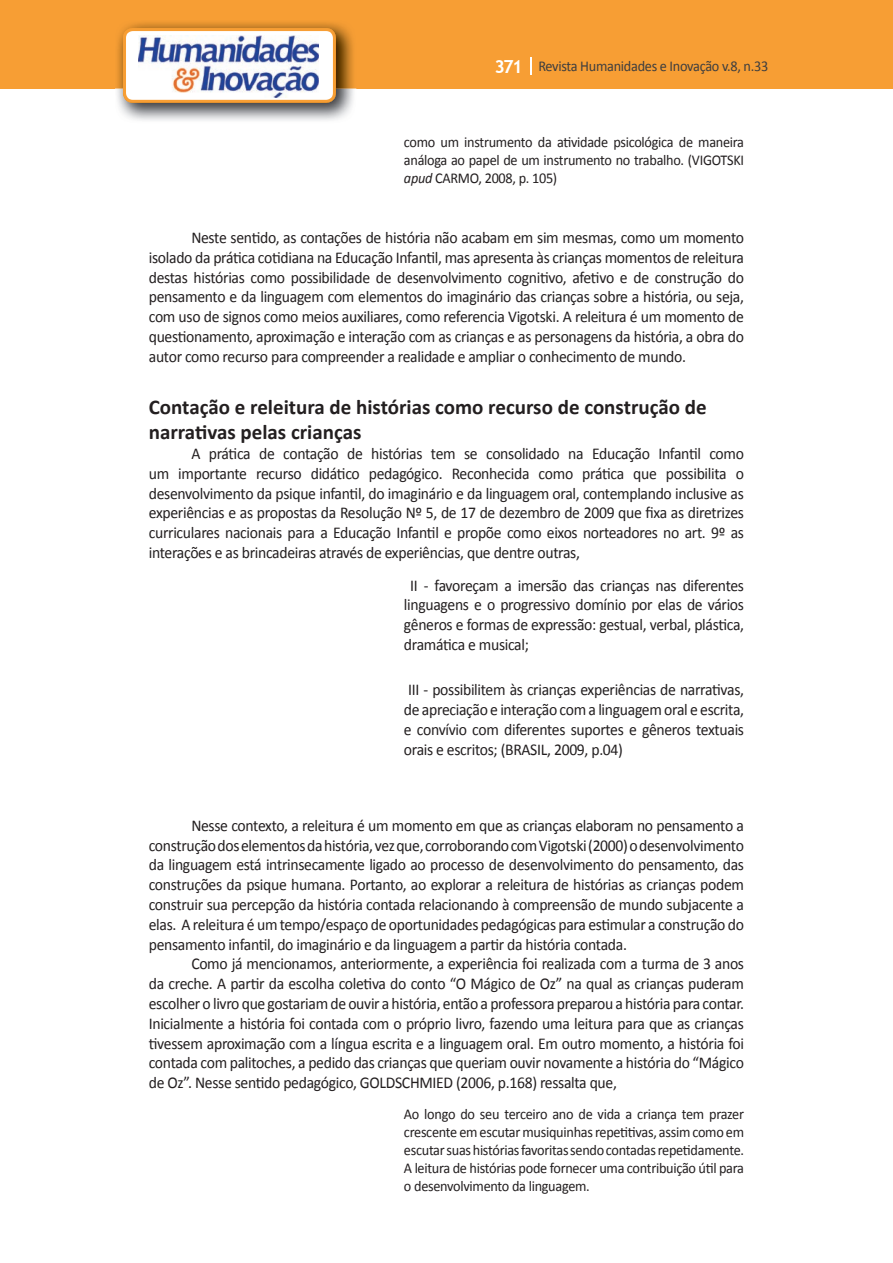
<style>
.page{position:relative;width:893px;height:1263px;background:#fff}
.page>*{position:absolute;margin:0;border:0;box-sizing:border-box;transform-origin:0 0}
.t1{font:700 21px/25.2px "Calibri";color:#231f20}
.t2{font:16.5px/19.8px "Calibri";letter-spacing:-.02em;color:#231f20;text-align:justify;scale:.95 1}
.t3{font:15px/18px "Calibri";letter-spacing:-.02em;color:#231f20;text-align:justify;scale:.95 1}
.t4{font:15px "Calibri";letter-spacing:-.02em;color:#3e3e3f;scale:.95 1}
.s1{font-family:"Trebuchet MS";font-weight:700;font-size:18px;color:#fff}
.s2{font-style:italic}
</style>
<div class="page">
<div style="left:0;top:0;width:893px;height:88px;background:#f79e34"></div>
<svg style="left:530px;top:57px;width:2px;height:18px"></svg>
<img style="left:115px;top:22px;width:241px;height:99px">
<svg style="left:123px;top:28px;width:213px;height:75px"></svg>
<p class="t4" style="left:495px;top:57px;width:290px"><span class="s1">371</span> Revista Humanidades e Inovação v.8, n.33</p>
<p class="t3" style="left:404px;top:133px;width:359px">como um instrumento da atividade psicológica de maneira análoga ao papel de um instrumento no trabalho. (VIGOTSKI <span class="s2">apud</span> CARMO, 2008, p. 105)</p>
<p class="t2" style="left:149px;top:228px;width:628px;text-indent:43px">Neste sentido, as contações de história não acabam em sim mesmas, como um momento isolado da prática cotidiana na Educação Infantil, mas apresenta às crianças momentos de releitura destas histórias como possibilidade de desenvolvimento cognitivo, afetivo e de construção do pensamento e da linguagem com elementos do imaginário das crianças sobre a história, ou seja, com uso de signos como meios auxiliares, como referencia Vigotski. A releitura é um momento de questionamento, aproximação e interação com as crianças e as personagens da história, a obra do autor como recurso para compreender a realidade e ampliar o conhecimento de mundo.</p>
<p class="t1" style="left:149px;top:394px;width:559px">Contação e releitura de histórias como recurso de construção de narrativas pelas crianças</p>
<p class="t2" style="left:149px;top:444px;width:628px;text-indent:43px">A prática de contação de histórias tem se consolidado na Educação Infantil como um importante recurso didático pedagógico. Reconhecida como prática que possibilita o desenvolvimento da psique infantil, do imaginário e da linguagem oral, contemplando inclusive as experiências e as propostas da Resolução Nº 5, de 17 de dezembro de 2009 que fixa as diretrizes curriculares nacionais para a Educação Infantil e propõe como eixos norteadores no art. 9º as interações e as brincadeiras através de experiências, que dentre outras,</p>
<p class="t2" style="left:404px;top:575px;width:360px;text-indent:6px">II - favoreçam a imersão das crianças nas diferentes linguagens e o progressivo domínio por elas de vários gêneros e formas de expressão: gestual, verbal, plástica, dramática e musical;</p>
<p class="t2" style="left:404px;top:680px;width:360px">III - possibilitem às crianças experiências de narrativas, de apreciação e interação com a linguagem oral e escrita, e convívio com diferentes suportes e gêneros textuais orais e escritos; (BRASIL, 2009, p.04)</p>
<p class="t2" style="left:149px;top:815px;width:628px;text-indent:43px">Nesse contexto, a releitura é um momento em que as crianças elaboram no pensamento a construção dos elementos da história, vez que, corroborando com Vigotski (2000) o desenvolvimento da linguagem está intrinsecamente ligado ao processo de desenvolvimento do pensamento, das construções da psique humana. Portanto, ao explorar a releitura de histórias as crianças podem construir sua percepção da história contada relacionando à compreensão de mundo subjacente a elas. A releitura é um tempo/espaço de oportunidades pedagógicas para estimular a construção do pensamento infantil, do imaginário e da linguagem a partir da história contada.</p>
<p class="t2" style="left:149px;top:954px;width:628px;text-indent:43px">Como já mencionamos, anteriormente, a experiência foi realizada com a turma de 3 anos da creche. A partir da escolha coletiva do conto “O Mágico de Oz” na qual as crianças puderam escolher o livro que gostariam de ouvir a história, então a professora preparou a história para contar.<br>Inicialmente a história foi contada com o próprio livro, fazendo uma leitura para que as crianças tivessem aproximação com a língua escrita e a linguagem oral. Em outro momento, a história foi contada com palitoches, a pedido das crianças que queriam ouvir novamente a história do “Mágico de Oz”. Nesse sentido pedagógico, GOLDSCHMIED (2006, p.168) ressalta que,</p>
<p class="t3" style="left:404px;top:1105px;width:360px">Ao longo do seu terceiro ano de vida a criança tem prazer crescente em escutar musiquinhas repetitivas, assim como em escutar suas histórias favoritas sendo contadas repetidamente.<br>A leitura de histórias pode fornecer uma contribuição útil para o desenvolvimento da linguagem.</p>
</div>
